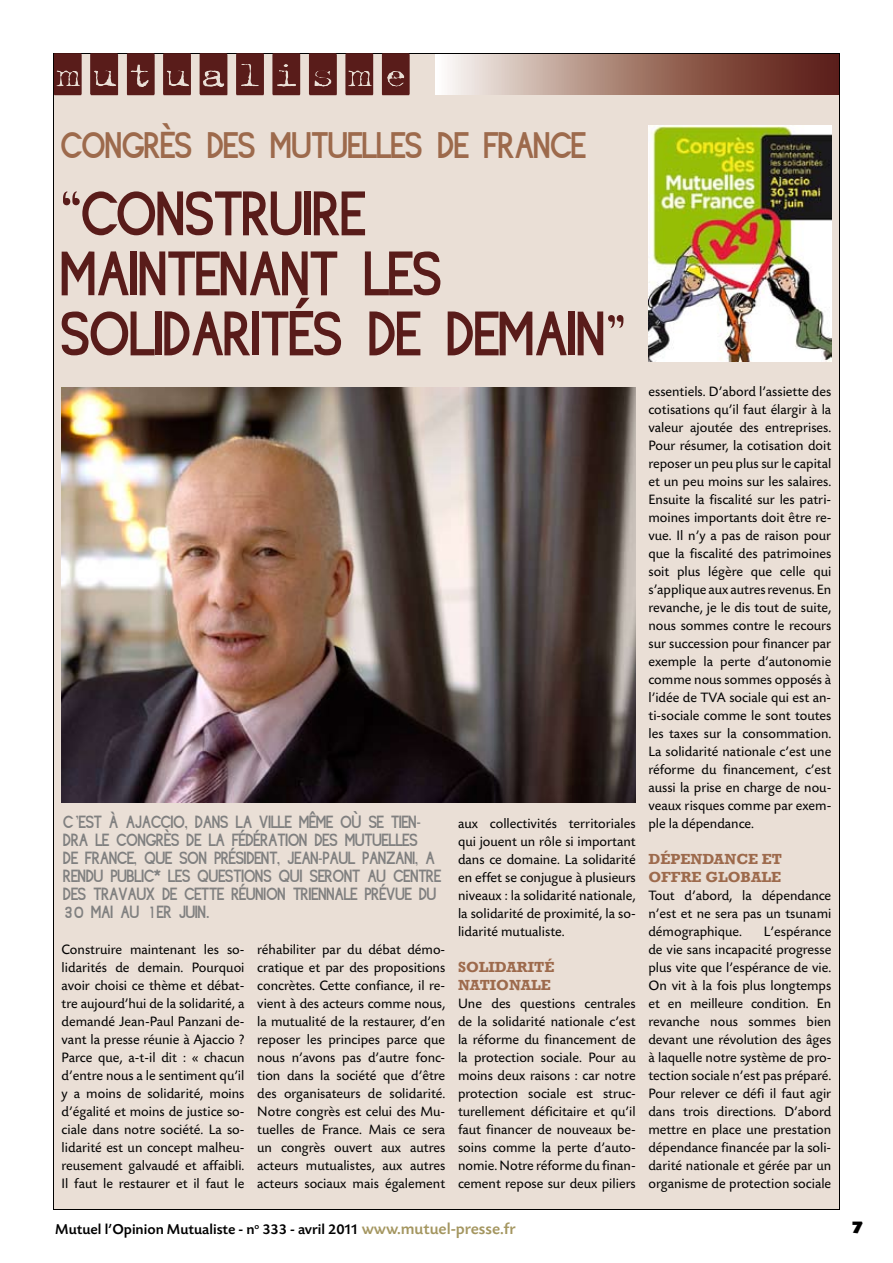
<style>
.page{position:relative;width:893px;height:1263px;background:#fff}
.page>*{position:absolute;margin:0;border:0;box-sizing:border-box;transform-origin:0 0}
.t1{font:600 58.5px/60px "Siple";color:#591c1a}
.t2{font:40.5px "Trixie Cameo";letter-spacing:.2em;color:#591c1a;scale:1.2 1}
.t3{font:600 34.5px "Siple";color:#9d6a4c}
.t4{font:900 18px "Today SB";color:#000}
.t5{font:600 16.5px/18px "Siple";color:#808080}
.t6{font:500 15px "Today SB";color:#000}
.t7{font:700 15px/18px "Rockwell";color:#9d6a4c}
.t8{font:14.25px/18px "Today SB";color:#000;text-align:justify}
.s1{font-size:54px}
.s2{font-size:16.5px;color:#a49660}
</style>
<div class="page">
<div style="left:54px;top:54px;width:785px;height:1154px;background:#eadfd6"></div>
<svg style="left:435px;top:54px;width:404px;height:41px"></svg>
<img style="left:62px;top:388px;width:574px;height:414px">
<img style="left:648px;top:125px;width:183px;height:236px">
<h2 class="t2" style="left:55px;top:54px;width:297px">MUTUALISME</h2>
<h3 class="t3" style="left:62px;top:122px;width:526px">CONGRÈS DES MUTUELLES DE FRANCE</h3>
<h1 class="t1" style="left:62px;top:182px;width:566px">“CONSTRUIRE<br>MAINTENANT LES<br>SOLIDARITÉS DE DEMAIN<span class="s1">”</span></h1>
<p class="t5" style="left:64px;top:812px;width:359px">C’EST À AJACCIO, DANS LA VILLE MÊME OÙ SE TIEN-<br>DRA LE CONGRÈS DE LA FÉDÉRATION DES MUTUELLES<br>DE FRANCE</p>
<p class="t5" style="left:134px;top:849px;width:56px">, QUE SON</p>
<p class="t5" style="left:215px;top:849px;width:15px">PRÉSIDENT</p>
<p class="t5" style="left:278px;top:849px;width:19px">, JEAN</p>
<p class="t5" style="left:319px;top:849px;width:21px">-PAUL</p>
<p class="t5" style="left:363px;top:849px;width:73px">PANZANI, A</p>
<p class="t5" style="left:64px;top:867px;width:9px">RENDU</p>
<p class="t5" style="left:111px;top:867px;width:66px">PUBLIC* LES</p>
<p class="t5" style="left:198px;top:867px;width:21px">QUESTIONS</p>
<p class="t5" style="left:279px;top:867px;width:41px">QUI SERONT</p>
<p class="t5" style="left:368px;top:867px;width:35px">AU CENTRE</p>
<p class="t5" style="left:64px;top:885px;width:9px">DES</p>
<p class="t5" style="left:94px;top:885px;width:10px">TRAVAU</p>
<p class="t5" style="left:147px;top:885px;width:48px">X DE CETTE</p>
<p class="t5" style="left:232px;top:885px;width:9px">RÉUNION</p>
<p class="t5" style="left:293px;top:885px;width:9px">TRIENNALE</p>
<p class="t5" style="left:365px;top:885px;width:73px">PRÉVUE DU</p>
<p class="t5" style="left:64px;top:903px;width:148px">30 MAI AU 1ER JUIN.</p>
<p class="t8" style="left:62px;top:941px;width:184px">Construire maintenant les so&shy;lidarités de demain. Pourquoi avoir choisi ce thème et débat&shy;tre aujourd’hui de la solidarité, a demandé Jean-Paul Panzani de&shy;vant la presse réunie à Ajaccio ?<br>Parce que, a-t-il dit : « chacun d’entre nous a le sentiment qu’il y a moins de solidarité, moins d’égalité et moins de justice so&shy;ciale dans notre société. La so&shy;lidarité est un concept malheu&shy;reusement galvaudé et affaibli.<br>Il faut le restaurer et il faut le</p>
<p class="t8" style="left:257px;top:941px;width:190px">réhabiliter par du débat démo&shy;cratique et par des propositions concrètes. Cette confiance, il re&shy;vient à des acteurs comme nous, la mutualité de la restaurer, d’en reposer les principes parce que nous n’avons pas d’autre fonc&shy;tion dans la société que d’être des organisateurs de solidarité.<br>Notre congrès est celui des Mu&shy;tuelles de France. Mais ce sera un congrès ouvert aux autres acteurs mutualistes, aux autres acteurs sociaux mais également</p>
<p class="t8" style="left:458px;top:815px;width:179px">aux collectivités territoriales qui jouent un rôle si important dans ce domaine. La solidarité en effet se conjugue à plusieurs niveaux : la solidarité nationale, la solidarité de proximité, la so&shy;lidarité mutualiste.</p>
<p class="t7" style="left:458px;top:958px;width:11px">SOLIDARIT</p>
<p class="t7" style="left:544px;top:958px;width:12px">É</p>
<p class="t7" style="left:458px;top:976px;width:12px">NATIONALE</p>
<p class="t8" style="left:458px;top:995px;width:179px">Une des questions centrales de la solidarité nationale c’est la réforme du financement de la protection sociale. Pour au moins deux raisons : car notre protection sociale est struc&shy;turellement déficitaire et qu’il faut financer de nouveaux be&shy;soins comme la perte d’auto&shy;nomie. Notre réforme du finan&shy;cement repose sur deux piliers</p>
<p class="t8" style="left:648px;top:383px;width:184px">essentiels. D’abord l’assiette des cotisations qu’il faut élargir à la valeur ajoutée des entreprises.<br>Pour résumer, la cotisation doit reposer un peu plus sur le capital et un peu moins sur les salaires.<br>Ensuite la fiscalité sur les patri&shy;moines importants doit être re&shy;vue. Il n’y a pas de raison pour que la fiscalité des patrimoines soit plus légère que celle qui s’applique aux autres revenus. En revanche, je le dis tout de suite, nous sommes contre le recours sur succession pour financer par exemple la perte d’autonomie comme nous sommes opposés à l’idée de TVA sociale qui est an&shy;ti-sociale comme le sont toutes les taxes sur la consommation.<br>La solidarité nationale c’est une réforme du financement, c’est aussi la prise en charge de nou&shy;veaux risques comme par exem&shy;ple la dépendance.</p>
<p class="t7" style="left:648px;top:850px;width:135px">DÉPENDANCE ET<br>OFFRE GLOBALE</p>
<p class="t8" style="left:648px;top:887px;width:184px">Tout d’abord, la dépendance n’est et ne sera pas un tsunami démographique.</p>
<p class="t8" style="left:648px;top:923px;width:184px;text-indent:115px">L’espérance de vie sans incapacité progresse plus vite que l’espérance de vie.<br>On vit à la fois plus longtemps et en meilleure condition. En revanche nous sommes bien devant une révolution des âges à laquelle notre système de pro&shy;tection sociale n’est pas préparé.<br>Pour relever ce défi il faut agir dans trois directions. D’abord mettre en place une prestation dépendance financée par la soli&shy;darité nationale et gérée par un organisme de protection sociale</p>
<p class="t6" style="left:55px;top:1221px;width:462px">Mutuel l’Opinion Mutualiste - n<sup>o</sup> 333 - avril 2011 <span class="s2">www.mutuel-presse.fr</span></p>
<p class="t4" style="left:852px;top:1217px;width:13px">7</p>
</div>
